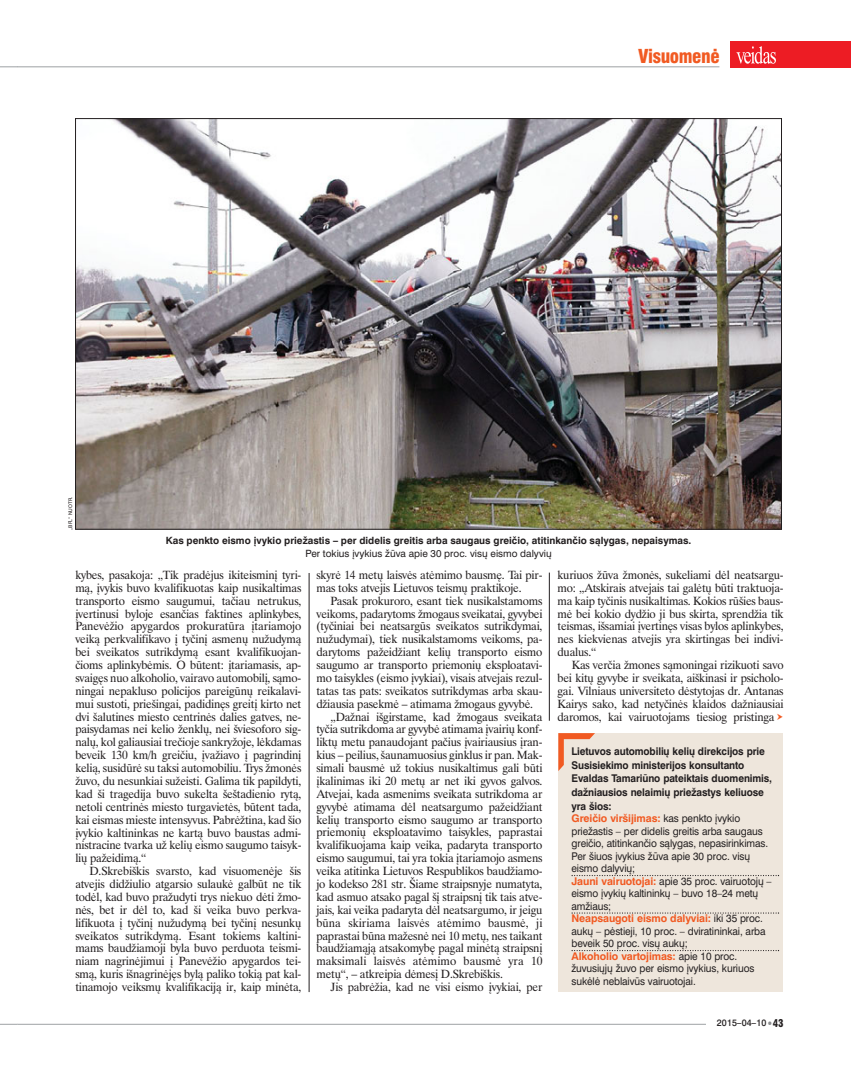
<style>
.page{position:relative;width:851px;height:1081px;background:#fff}
.page>*{position:absolute;margin:0;border:0;box-sizing:border-box;transform-origin:0 0}
.t1{font:900 condensed 18.75px "Swiss 721 CE";letter-spacing:-.02em;color:#f15a22}
.t2{font:11.88px "Dutch CE";letter-spacing:-.02em;color:#231f20}
.t3{font:11.88px "Dutch CE";color:#231f20}
.t4{font:10.62px/12.5px "Swiss CE";letter-spacing:-.01em;color:#231f20;scale:.95 1}
.t5{font:700 10.62px/13.8px "Swiss CE";letter-spacing:-.01em;color:#231f20;scale:.95 1}
.t6{font:700 10px/13.1px "Swiss CE";color:#231f20;text-align:center}
.t7{font:500 9.38px "Swiss 721 CE";letter-spacing:.01em;color:#231f20;scale:.95 1}
.t8{font:5px "Swiss CE";color:#231f20}
.s1{font-weight:400}
.s2{font-weight:700;color:#f15a22}
.s3{font-style:italic}
.s4{color:#8a8c8e}
.s5{font-weight:900;font-stretch:condensed;font-size:10.62px}
</style>
<div class="page">
<hr style="left:17px;top:1023px;width:688px;height:2px;background:#b1b4b6">
<svg style="left:730px;top:41px;width:120px;height:26px;background:#ee2a31"></svg>
<hr style="left:18px;top:66px;width:701px;height:1px;background:#b1b4b6">
<svg style="left:0;top:1023px;width:18px;height:2px"></svg>
<svg style="left:0;top:66px;width:18px;height:1px"></svg>
<hr style="left:549px;top:572px;width:1px;height:149px;background:#231f20">
<hr style="left:309px;top:573px;width:1px;height:419px;background:#231f20">
<img style="left:77px;top:120px;width:702px;height:407px">
<div style="left:558px;top:733px;width:224px;height:259px;background:#eee6dc"></div>
<svg style="left:558px;top:733px;width:37px;height:38px"></svg>
<svg style="left:571px;top:875px;width:208px;height:1px"></svg>
<svg style="left:571px;top:912px;width:208px;height:1px"></svg>
<svg style="left:571px;top:950px;width:208px;height:1px"></svg>
<p class="t1" style="left:638px;top:49px;width:83px">Visuomenė</p>
<p class="t8" style="left:68px;top:530px;width:35px;rotate:-90deg">„BFL“ NUOTR.</p>
<p class="t6" style="left:166px;top:534px;width:527px">Kas penkto eismo įvykio priežastis – per didelis greitis arba saugaus greičio, atitinkančio sąlygas, nepaisymas.<br><span class="s1">Per tokius įvykius žūva apie 30 proc. visų eismo dalyvių</span></p>
<p class="t2" style="left:75px;top:570px;width:227px">kybes, pasakoja: „Tik pradėjus ikiteisminį tyri-</p>
<p class="t2" style="left:75px;top:583px;width:227px">mą, įvykis buvo kvalifikuotas kaip nusikaltimas</p>
<p class="t2" style="left:75px;top:596px;width:227px">transporto eismo saugumui, tačiau netrukus,</p>
<p class="t2" style="left:75px;top:609px;width:227px">įvertinusi byloje esančias faktines aplinkybes,</p>
<p class="t2" style="left:75px;top:622px;width:227px">Panevėžio apygardos prokuratūra įtariamojo</p>
<p class="t2" style="left:75px;top:635px;width:227px">veiką perkvalifikavo į tyčinį asmenų nužudymą</p>
<p class="t2" style="left:75px;top:647px;width:227px">bei sveikatos sutrikdymą esant kvalifikuojan-</p>
<p class="t2" style="left:75px;top:660px;width:227px">čioms aplinkybėmis. O būtent: įtariamasis, ap -</p>
<p class="t2" style="left:75px;top:673px;width:227px">svaigęs nuo alkoholio, vairavo automobilį, sąmo-</p>
<p class="t2" style="left:75px;top:686px;width:227px">ningai nepakluso policijos pareigūnų reikalavi-</p>
<p class="t2" style="left:75px;top:699px;width:227px">mui sustoti, priešingai, padidinęs greitį kirto net</p>
<p class="t2" style="left:75px;top:712px;width:227px">dvi šalutines miesto centrinės dalies gatves, ne -</p>
<p class="t2" style="left:75px;top:725px;width:227px">paisydamas nei ke lio ženklų, nei šviesoforo sig-</p>
<p class="t2" style="left:75px;top:738px;width:227px">nalų, kol galiausiai trečioje sankryžoje, lėkdamas</p>
<p class="t2" style="left:75px;top:750px;width:227px">beveik 130 km/h greičiu, įvažiavo į pagrindinį</p>
<p class="t2" style="left:75px;top:763px;width:227px">kelią, susidūrė su taksi automobiliu. Trys žmonės</p>
<p class="t2" style="left:75px;top:776px;width:227px">žuvo, du nesunkiai sužeisti. Galima tik papildyti,</p>
<p class="t2" style="left:75px;top:789px;width:227px">kad ši tragedija buvo sukelta šeštadienio rytą,</p>
<p class="t2" style="left:75px;top:802px;width:227px">netoli centrinės miesto turgavietės, būtent ta da,</p>
<p class="t2" style="left:75px;top:815px;width:227px">kai eismas mieste intensyvus. Pabrėžtina, kad šio</p>
<p class="t2" style="left:75px;top:828px;width:227px">įvykio kaltininkas ne kartą buvo baustas admi-</p>
<p class="t2" style="left:75px;top:841px;width:228px">nistracine tvarka už kelių eismo saugumo taisyk-</p>
<p class="t2" style="left:75px;top:853px;width:73px">lių pažeidimą.“</p>
<p class="t2" style="left:89px;top:866px;width:213px">D.Skrebiškis svarsto, kad visuomenėje šis</p>
<p class="t2" style="left:75px;top:879px;width:227px">atvejis didžiulio atgarsio sulaukė galbūt ne tik</p>
<p class="t2" style="left:75px;top:892px;width:227px">todėl, kad buvo pražudyti trys niekuo dėti žmo -</p>
<p class="t2" style="left:75px;top:905px;width:227px">nės, bet ir dėl to, kad ši veika buvo perkva -</p>
<p class="t2" style="left:75px;top:918px;width:227px">lifikuota į tyčinį nužudymą bei tyčinį nesunkų</p>
<p class="t2" style="left:75px;top:931px;width:227px">sveikatos sutrikdymą. Esant tokiems kaltini-</p>
<p class="t2" style="left:75px;top:944px;width:227px">mams baudžiamoji byla buvo perduota teismi-</p>
<p class="t2" style="left:75px;top:956px;width:227px">niam nagrinėjimui į Panevėžio apygardos tei-</p>
<p class="t2" style="left:75px;top:969px;width:227px">smą, kuris išnagrinėjęs bylą paliko tokią pat kal-</p>
<p class="t2" style="left:75px;top:982px;width:227px">tinamojo veiksmų kvalifikaciją ir, kaip minėta,</p>
<p class="t2" style="left:316px;top:570px;width:227px">skyrė 14 metų laisvės atėmimo bausmę. Tai pir-</p>
<p class="t2" style="left:316px;top:583px;width:207px">mas toks atvejis Lietuvos teismų praktikoje.</p>
<p class="t2" style="left:330px;top:596px;width:213px">Pasak prokuroro, esant tiek nusikalstamoms</p>
<p class="t2" style="left:316px;top:609px;width:227px">veikoms, padarytoms žmogaus sveikatai, gyvybei</p>
<p class="t2" style="left:316px;top:622px;width:227px">(tyčiniai bei neatsargūs sveikatos sutrikdymai,</p>
<p class="t2" style="left:316px;top:635px;width:227px">nužudymai), tiek nusikalstamoms veikoms, pa -</p>
<p class="t2" style="left:316px;top:647px;width:227px">darytoms pažeidžiant kelių transporto eismo</p>
<p class="t2" style="left:316px;top:660px;width:227px">saugumo ar transporto priemonių eksploatavi-</p>
<p class="t2" style="left:316px;top:673px;width:228px">mo taisykles (eismo įvykiai), visais atvejais rezul-</p>
<p class="t2" style="left:316px;top:686px;width:227px">tatas tas pats: sveikatos sutrikdymas arba skau-</p>
<p class="t2" style="left:316px;top:699px;width:218px">džiausia pasekmė – atimama žmogaus gyvybė.</p>
<p class="t2" style="left:330px;top:712px;width:213px">„Dažnai išgirstame, kad žmogaus sveikata</p>
<p class="t2" style="left:316px;top:725px;width:227px">tyčia sutrikdoma ar gyvybė atimama įvairių konf-</p>
<p class="t2" style="left:316px;top:738px;width:227px">liktų metu panaudojant pačius įvairiausius įran-</p>
<p class="t2" style="left:316px;top:750px;width:227px">kius – peilius, šaunamuosius ginklus ir pan. Mak -</p>
<p class="t2" style="left:316px;top:763px;width:227px">simali bausmė už tokius nusikaltimus gali bū ti</p>
<p class="t2" style="left:316px;top:776px;width:227px">įkalinimas iki 20 metų ar net iki gyvos galvos.</p>
<p class="t2" style="left:316px;top:789px;width:227px">Atvejai, kada asmenims sveikata sutrikdoma ar</p>
<p class="t2" style="left:316px;top:802px;width:227px">gyvybė atimama dėl neatsargumo pažeidžiant</p>
<p class="t2" style="left:316px;top:815px;width:227px">kelių transporto eismo saugumo ar transpor to</p>
<p class="t2" style="left:316px;top:828px;width:227px">priemonių eksploatavimo tai sykles, pa pras tai</p>
<p class="t2" style="left:316px;top:841px;width:227px">kvalifikuojama kaip veika, pa daryta transporto</p>
<p class="t2" style="left:316px;top:853px;width:227px">eismo saugumui, tai yra to kia įtariamojo asmens</p>
<p class="t2" style="left:316px;top:866px;width:227px">veika atitinka Lie tuvos Res pub li kos baudžiamo-</p>
<p class="t2" style="left:316px;top:879px;width:227px">jo kodekso 281 str. Šiame straipsny je numatyta,</p>
<p class="t2" style="left:316px;top:892px;width:227px">kad as muo atsako pagal šį straips nį tik tais atve-</p>
<p class="t2" style="left:316px;top:905px;width:227px">jais, kai veika padaryta dėl neatsargumo, ir jeigu</p>
<p class="t3" style="left:316px;top:918px;width:227px">būna skiriama laisvės atėmimo bausmė, ji</p>
<p class="t2" style="left:316px;top:931px;width:227px">paprastai būna mažesnė nei 10 metų, nes taikant</p>
<p class="t2" style="left:316px;top:944px;width:227px">baudžiamąją atsakomybę pagal minėtą straipsnį</p>
<p class="t3" style="left:316px;top:956px;width:227px">maksimali laisvės atėmimo bausmė yra 10</p>
<p class="t2" style="left:316px;top:969px;width:188px">metų“, – atkreipia dėmesį D.Skrebiškis.</p>
<p class="t2" style="left:330px;top:982px;width:213px">Jis pabrėžia, kad ne visi eismo įvykiai, per</p>
<p class="t2" style="left:557px;top:570px;width:227px">kuriuos žūva žmonės, sukeliami dėl neatsargu-</p>
<p class="t2" style="left:557px;top:583px;width:227px">mo: „Atskirais atvejais tai galėtų būti traktuoja-</p>
<p class="t2" style="left:557px;top:596px;width:227px">ma kaip tyčinis nusikaltimas. Kokios rūšies baus-</p>
<p class="t2" style="left:557px;top:609px;width:227px">mė bei kokio dydžio ji bus skirta, sprendžia tik</p>
<p class="t2" style="left:557px;top:622px;width:227px">teismas, išsamiai įvertinęs visas bylos aplinkybes,</p>
<p class="t2" style="left:557px;top:635px;width:227px">nes kiekvienas atvejis yra skirtingas bei indivi-</p>
<p class="t2" style="left:557px;top:647px;width:40px">dualus.“</p>
<p class="t2" style="left:571px;top:660px;width:213px">Kas verčia žmones sąmoningai rizikuoti savo</p>
<p class="t2" style="left:557px;top:673px;width:227px">bei kitų gyvybe ir sveikata, aiškinasi ir psicholo-</p>
<p class="t2" style="left:557px;top:686px;width:227px">gai. Vilniaus universiteto dėstytojas dr. An ta nas</p>
<p class="t2" style="left:557px;top:699px;width:227px">Kairys sako, kad netyčinės klaidos dažniausiai</p>
<p class="t2" style="left:557px;top:712px;width:218px">daromos, kai vairuotojams tiesiog pristinga</p>
<p class="t5" style="left:571px;top:745px;width:213px">Lietuvos automobilių kelių direkcijos prie Susisiekimo ministerijos konsultanto Evaldas Tamariūno pateiktais duomenimis, dažniausios nelaimių priežastys keliuose yra šios:</p>
<p class="t4" style="left:571px;top:813px;width:212px"><span class="s2">Greičio viršijimas:</span> kas penkto įvykio priežastis – per didelis greitis arba saugaus greičio, atitinkančio sąlygas, nepasirinkimas.<br>Per šiuos įvykius žūva apie 30 proc. visų eismo dalyvių;<br><span class="s2">Jauni vairuotojai:</span> apie 35 proc. vairuotojų – eismo įvykių kaltininkų – buvo 18–24 metų amžiaus;<br><span class="s2">Neapsaugoti eismo dalyviai:</span> iki 35 proc. aukų – pėstieji, 10 proc. – dviratininkai, arba beveik 50 proc. visų aukų;<br><span class="s2">Alkoholio vartojimas:</span> apie 10 proc. žuvusiųjų žuvo per eismo įvykius, kuriuos sukėlė neblaivūs vairuotojai.</p>
<p class="t7" style="left:716px;top:1019px;width:72px">2015<span class="s3">–</span>04<span class="s3">–</span>10 <span class="s4">●</span> <span class="s5">43</span></p>
</div>
